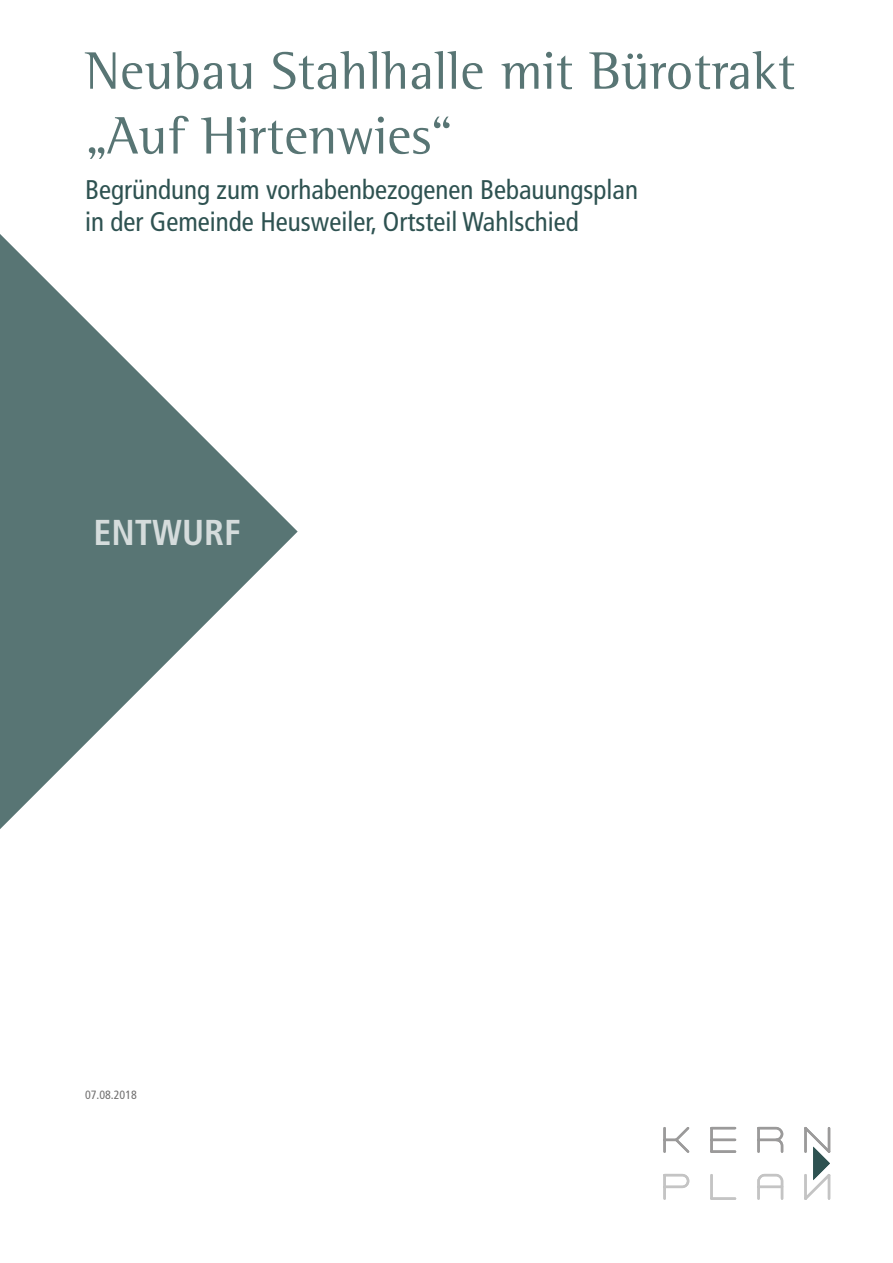
<style>
.page{position:relative;width:893px;height:1263px;background:#fff}
.page>*{position:absolute;margin:0;border:0;box-sizing:border-box;transform-origin:0 0}
.t1{font:54px/64.8px "Rotis Semi Serif";color:#587574}
.t2{font:700 condensed 36px "Frutiger LT";color:#d5dcdc}
.t3{font:condensed 27px/32.4px "Frutiger LT";color:#2e5251}
.t4{font:condensed 12px "Frutiger LT";color:#706f6f}
</style>
<div class="page">
<svg style="left:0;top:234px;width:298px;height:595px"></svg>
<svg style="left:663px;top:1127px;width:74px;height:26px"></svg>
<hr style="left:710px;top:1175px;width:3px;height:23px;background:#c4c4c4">
<hr style="left:712px;top:1197px;width:23px;height:2px;background:#c4c4c4">
<svg style="left:663px;top:1173px;width:27px;height:26px"></svg>
<svg style="left:757px;top:1127px;width:27px;height:26px"></svg>
<svg style="left:757px;top:1173px;width:27px;height:26px"></svg>
<svg style="left:804px;top:1127px;width:26px;height:72px"></svg>
<h1 class="t1" style="left:85px;top:38px;width:712px">Neubau Stahlhalle mit Bürotrakt „Auf Hirtenwies“</h1>
<p class="t3" style="left:85px;top:173px;width:554px">Begründung zum vorhabenbezogenen Bebauungsplan in der Gemeinde Heusweiler, Ortsteil Wahlschied</p>
<h2 class="t2" style="left:94px;top:511px;width:149px">ENTWURF</h2>
<p class="t4" style="left:85px;top:1087px;width:53px">07.08.2018</p>
</div>
